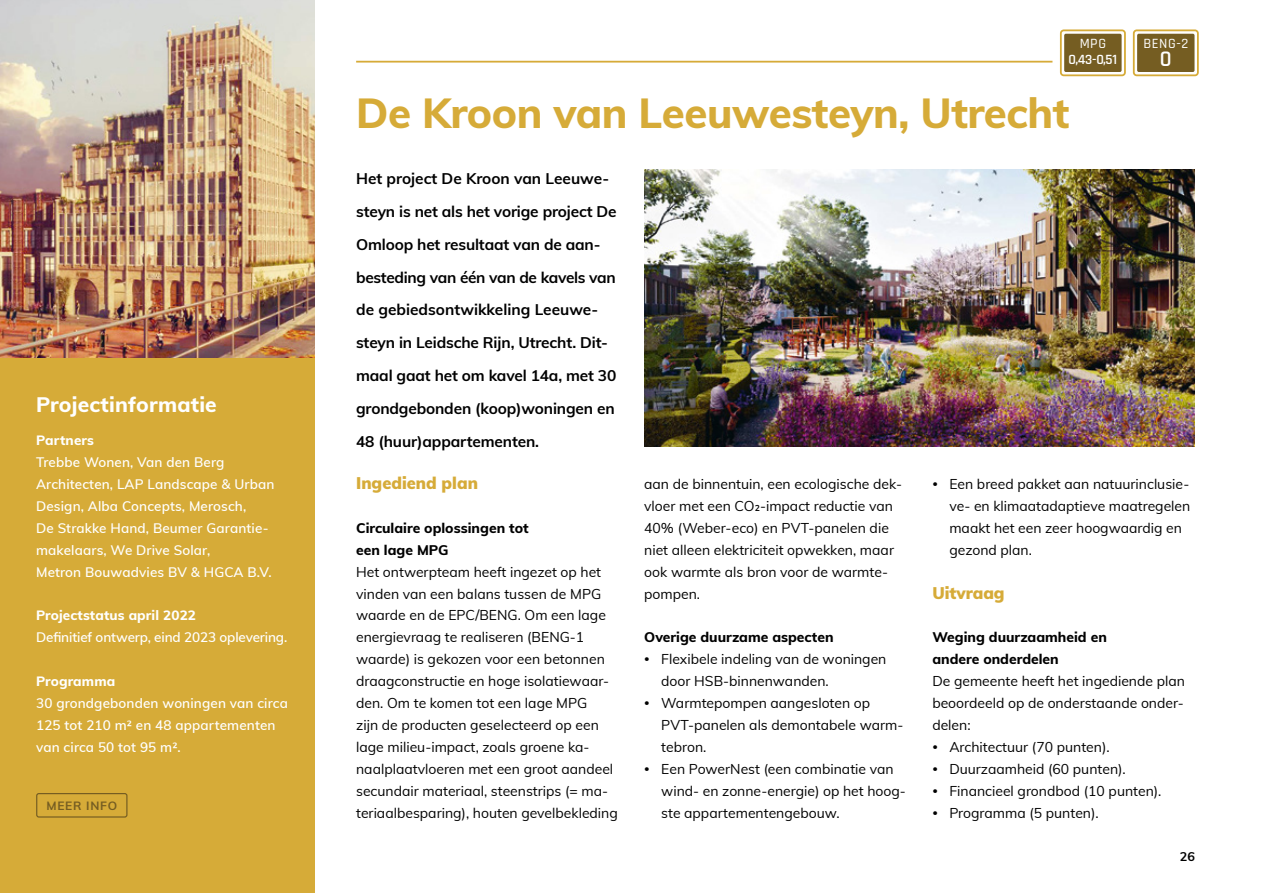
<style>
.page{position:relative;width:1263px;height:893px;background:#fff}
.page>*{position:absolute;margin:0;border:0;box-sizing:border-box;transform-origin:0 0}
.t1{font:800 42px "Muli";letter-spacing:-.01em;color:#d6ab38}
.t2{font:600 22.5px "Rajdhani";color:#fff}
.t3{font:800 21px "Muli";letter-spacing:.01em;color:#fff}
.t4{font:900 16.5px "Muli";color:#d6ab38}
.t5{font:700 15.45px/32.8px "Muli";letter-spacing:-.01em;color:#000}
.t6{font:500 14.25px "Rajdhani";letter-spacing:.04em;color:#fff}
.t7{font:600 14.25px "Rajdhani";color:#fff}
.t8{font:13.95px/21.9px "Muli";color:#000}
.t9{font:800 13.95px/21.9px "Muli";color:#000}
.t10{font:600 13.5px/21.9px "Muli";letter-spacing:.01em;color:#fff}
.t11{font:800 13.5px "Muli";letter-spacing:.01em;color:#fff}
.t12{font:600 13.5px "Muli";letter-spacing:-.01em;color:#fff}
.t13{font:700 12.6px "Muli";color:#000}
.t14{font:700 12px "Muli";letter-spacing:.06em;color:#755d22}
.s1{font-size:10.5px}
</style>
<div class="page">
<div style="left:0;top:0;width:315px;height:893px;background:#d6ab38"></div>
<img style="left:0;top:0;width:315px;height:358px">
<svg style="left:1134px;top:30px;width:64px;height:45px"></svg>
<div style="left:1133px;top:29px;width:66px;height:47px;border:2px solid #d6ab38;border-radius:3px"></div>
<div style="left:1137px;top:34px;width:57px;height:38px;background:#755d22;border-radius:2px"></div>
<svg style="left:1061px;top:30px;width:64px;height:45px"></svg>
<div style="left:1060px;top:29px;width:66px;height:47px;border:2px solid #d6ab38;border-radius:3px"></div>
<div style="left:1064px;top:34px;width:57px;height:38px;background:#755d22;border-radius:2px"></div>
<hr style="left:356px;top:61px;width:696px;height:2px;background:#d6ab38">
<img style="left:644px;top:170px;width:551px;height:276px">
<div style="left:36px;top:793px;width:91px;height:25px;border:1px solid #755d22;border-radius:2px"></div>
<h3 class="t3" style="left:36px;top:396px;width:182px">Projectinformatie</h3>
<p class="t11" style="left:36px;top:435px;width:59px">Partners</p>
<p class="t10" style="left:36px;top:451px;width:240px">Trebbe Wonen, Van den Berg<br>Architecten, LAP Landscape &amp; Urban<br>Design, Alba Concepts, Merosch,<br>De Strakke Hand, Beumer Garantie&shy;makelaars, We Drive Solar,<br>Metron Bouwadvies BV &amp; HGCA B.V.</p>
<p class="t11" style="left:36px;top:610px;width:161px">Projectstatus april 2022</p>
<p class="t12" style="left:36px;top:628px;width:253px">Definitief ontwerp, eind 2023 oplevering.</p>
<p class="t11" style="left:36px;top:676px;width:81px">Programma</p>
<p class="t10" style="left:36px;top:692px;width:253px">30 grondgebonden woningen van circa<br>125 tot 210 m² en 48 appartementen van circa 50 tot 95 m².</p>
<p class="t14" style="left:47px;top:797px;width:72px">MEER INFO</p>
<p class="t6" style="left:1080px;top:35px;width:28px">MPG</p>
<p class="t7" style="left:1068px;top:55px;width:50px">0,43-0,51</p>
<p class="t6" style="left:1143px;top:35px;width:46px">BENG-2</p>
<h2 class="t2" style="left:1160px;top:52px;width:13px">0</h2>
<h1 class="t1" style="left:356px;top:95px;width:715px">De Kroon van Leeuwesteyn, Utrecht</h1>
<p class="t5" style="left:356px;top:161px;width:262px">Het project De Kroon van Leeuwe&shy;steyn is net als het vorige project De Omloop het resultaat van de aan&shy;besteding van één van de kavels van de gebiedsontwikkeling Leeuwe&shy;steyn in Leidsche Rijn, Utrecht. Dit&shy;maal gaat het om kavel 14a, met 30 grondgebonden (koop)woningen en 48 (huur)appartementen.</p>
<p class="t4" style="left:356px;top:477px;width:123px">Ingediend plan</p>
<p class="t9" style="left:356px;top:518px;width:174px">Circulaire oplossingen tot een lage MPG</p>
<p class="t8" style="left:356px;top:560px;width:263px">Het ontwerpteam heeft ingezet op het vinden van een balans tussen de MPG waarde en de EPC/BENG. Om een lage energievraag te realiseren (BENG-1 waarde) is gekozen voor een betonnen draagconstructie en hoge isolatiewaar&shy;den. Om te komen tot een lage MPG<br>zijn de producten geselecteerd op een lage milieu-impact, zoals groene ka&shy;naalplaatvloeren met een groot aandeel secundair materiaal, steenstrips (= ma&shy;teriaalbesparing), houten gevelbekleding</p>
<p class="t8" style="left:949px;top:472px;width:242px;text-indent:-17px"><span class="s1">•</span> Een breed pakket aan natuurinclusie&shy;ve- en klimaatadaptieve maatregelen maakt het een zeer hoogwaardig en gezond plan.</p>
<p class="t4" style="left:932px;top:586px;width:74px">Uitvraag</p>
<p class="t9" style="left:932px;top:628px;width:176px">Weging duurzaamheid en andere onderdelen</p>
<p class="t8" style="left:932px;top:669px;width:254px;text-align:justify">De gemeente heeft het ingediende plan beoordeeld op de onderstaande onder&shy;delen:</p>
<p class="t8" style="left:932px;top:735px;width:179px"><span class="s1">•</span> Architectuur (70 punten).</p>
<p class="t8" style="left:932px;top:757px;width:195px"><span class="s1">•</span> Duurzaamheid (60 punten).</p>
<p class="t8" style="left:932px;top:779px;width:231px"><span class="s1">•</span> Financieel grondbod (10 punten).</p>
<p class="t8" style="left:932px;top:801px;width:168px"><span class="s1">•</span> Programma (5 punten).</p>
<p class="t8" style="left:644px;top:474px;width:259px">aan de binnentuin, een ecologische dek&shy;vloer met een CO₂-impact reductie van 40% (Weber-eco) en PVT-panelen die niet alleen elektriciteit opwekken, maar ook warmte als bron voor de warmte&shy;pompen.</p>
<p class="t9" style="left:644px;top:628px;width:191px">Overige duurzame aspecten</p>
<p class="t8" style="left:661px;top:648px;width:227px;text-indent:-17px"><span class="s1">•</span> Flexibele indeling van de woningen door HSB-binnenwanden.</p>
<p class="t8" style="left:661px;top:691px;width:244px;text-indent:-17px"><span class="s1">•</span> Warmtepompen aangesloten op<br>PVT-panelen als demontabele warm&shy;tebron.</p>
<p class="t8" style="left:661px;top:757px;width:246px;text-indent:-17px"><span class="s1">•</span> Een PowerNest (een combinatie van wind- en zonne-energie) op het hoog&shy;ste appartementengebouw.</p>
<p class="t13" style="left:1180px;top:852px;width:17px">26</p>
</div>
